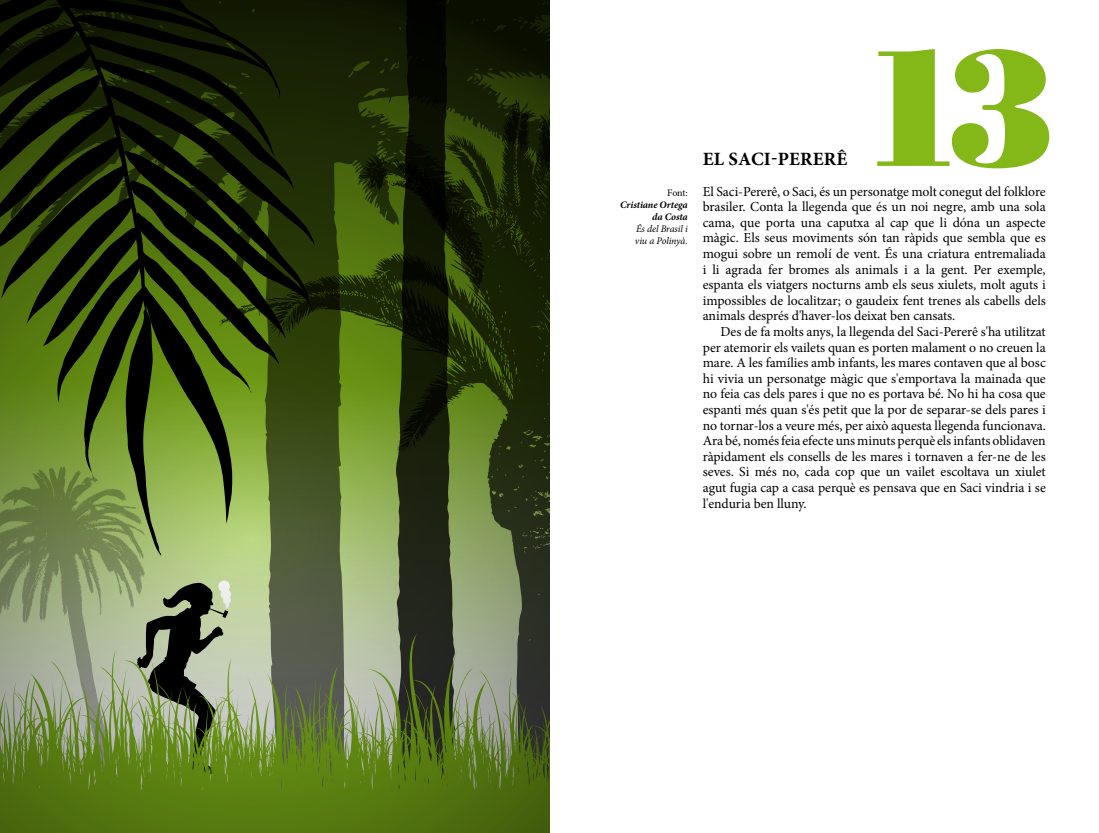
<style>
.page{position:relative;width:1099px;height:833px;background:#fff}
.page>*{position:absolute;margin:0;border:0;box-sizing:border-box;transform-origin:0 0}
.t1{font:165px "Bodoni Poster";color:#84b819}
.t2{font:700 18.75px "Minion Pro";letter-spacing:.01em;color:#000}
.t3{font:13.75px/15.6px "Minion Pro";letter-spacing:-.005em;color:#000;text-align:justify}
.t4{font:italic 10px/12px "Minion Pro";letter-spacing:-.015em;color:#000}
.t5{font:italic 700 10px/12px "Minion Pro";letter-spacing:-.005em;color:#000;text-align:right}
.t6{font:10px "Minion Pro";color:#000}
</style>
<div class="page">
<svg style="left:0;top:0;width:549px;height:833px"></svg>
<p class="t6" style="left:667px;top:186px;width:22px">Font:</p>
<p class="t5" style="left:620px;top:198px;width:69px">Cristiane Ortega da Costa</p>
<p class="t4" style="left:635px;top:223px;width:54px">És del Brasil i viu a Polinyà.</p>
<h1 class="t1" style="left:858px;top:9px;width:200px">13</h1>
<h2 class="t2" style="left:703px;top:146px;width:99px">EL SACI-PERER</h2>
<h2 class="t2" style="left:836px;top:146px;width:12px">Ê</h2>
<p class="t3" style="left:702px;top:183px;width:344px">El Saci-Pererê, o Saci, és un personatge molt conegut del folklore brasiler. Conta la llegenda que és un noi negre, amb una sola cama, que porta una caputxa al cap que li dóna un aspecte màgic. Els seus moviments són tan ràpids que sembla que es mogui sobre un remolí de vent. És una criatura entremaliada i li agrada fer bromes als animals i a la gent. Per exemple, espanta els viatgers nocturns amb els seus xiulets, molt aguts i impossibles de localitzar; o gaudeix fent trenes als cabells dels animals després d'haver-los deixat ben cansats.</p>
<p class="t3" style="left:702px;top:324px;width:344px;text-indent:18px">Des de fa molts anys, la llegenda del Saci-Pererê s'ha utilitzat per atemorir els vailets quan es porten malament o no creuen la mare. A les famílies amb infants, les mares contaven que al bosc hi vivia un personatge màgic que s'emportava la mainada que no feia cas dels pares i que no es portava bé. No hi ha cosa que espanti més quan s'és petit que la por de separar-se dels pares i no tornar-los a veure més, per això aquesta llegenda funcionava.<br>Ara bé, només feia efecte uns minuts perquè els infants oblidaven ràpidament els consells de les mares i tornaven a fer-ne de les seves. Si més no, cada cop que un vailet escoltava un xiulet agut fugia cap a casa perquè es pensava que en Saci vindria i se l'enduria ben lluny.</p>
</div>
